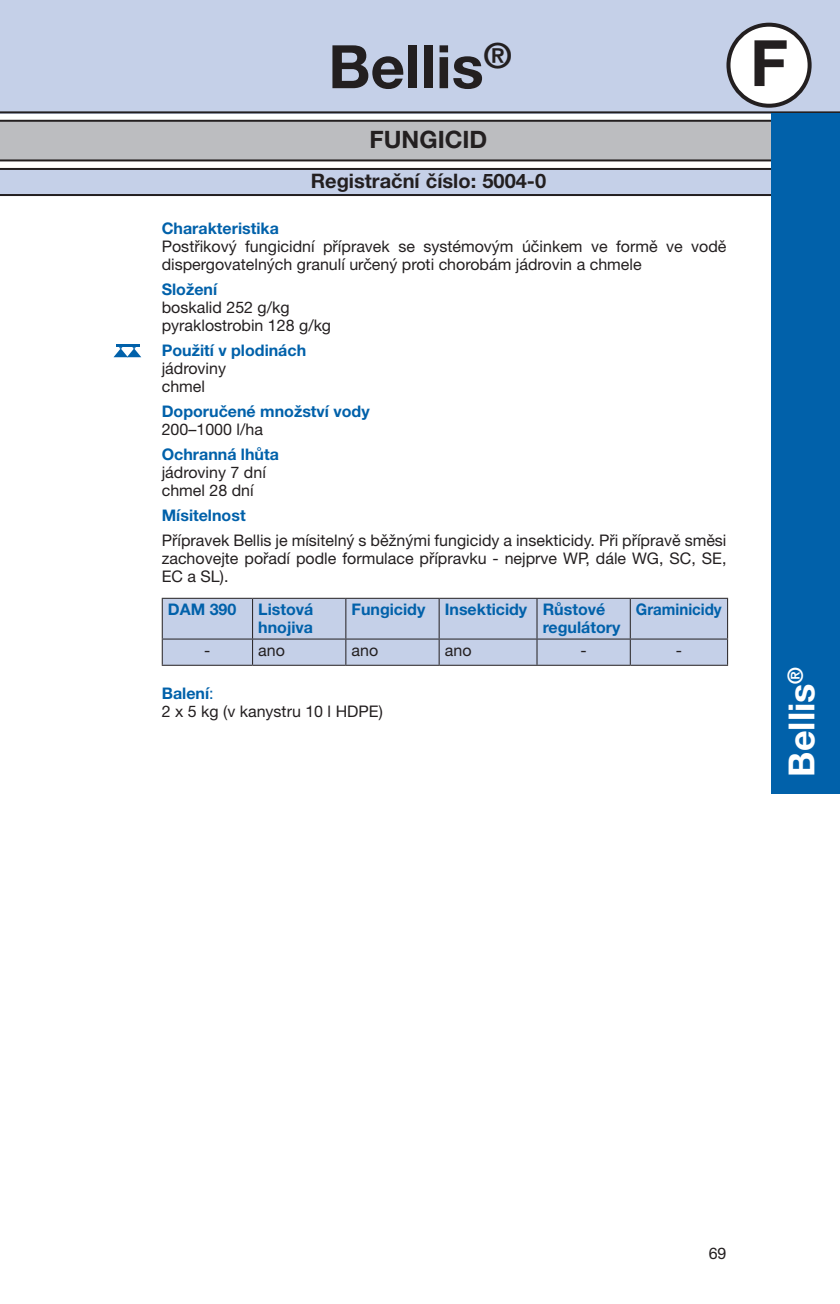
<style>
.page{position:relative;width:840px;height:1304px;background:#fff}
.page>*{position:absolute;margin:0;border:0;box-sizing:border-box;transform-origin:0 0}
.t1{font:700 64px "Helvetica Neue LT Pro";color:#231f20}
.t2{font:700 60px "Helvetica Neue LT Pro";color:#231f20}
.t3{font:700 36px "Helvetica Neue LT Pro";color:#fff}
.t4{font:700 24px "Helvetica Neue LT Pro";color:#231f20}
.t5{font:700 20px "Helvetica Neue LT Pro";color:#231f20}
.t6{font:16px/18px "Helvetica Neue LT Pro";color:#231f20}
.t7{font:700 16px/18px "Helvetica Neue LT Pro";color:#0161aa}
.t8{font:700 16px "Helvetica Neue LT Pro";color:#0161aa;scale:.94 1}
.s1{font-weight:700;color:#0161aa}
.s2{color:#0161aa}
</style>
<div class="page">
<div style="left:0;top:121px;width:839px;height:39px;background:#bcbdc0"></div>
<hr style="left:0;top:120px;width:839px;height:2px;background:#231f20">
<hr style="left:0;top:159px;width:839px;height:2px;background:#231f20">
<div style="left:0;top:169px;width:839px;height:26px;background:#c5d0e8"></div>
<hr style="left:0;top:194px;width:839px;height:2px;background:#231f20">
<hr style="left:0;top:168px;width:839px;height:2px;background:#231f20">
<div style="left:0;top:0;width:839px;height:113px;background:#c5d0e8"></div>
<hr style="left:0;top:111px;width:839px;height:2px;background:#231f20">
<div style="left:728px;top:25px;width:81px;height:81px;background:#fff;border-radius:50%"></div>
<div style="left:726px;top:23px;width:85px;height:85px;border:4px solid #231f20;border-radius:50%"></div>
<div style="left:771px;top:113px;width:68px;height:681px;background:#0161aa"></div>
<svg style="left:162px;top:598px;width:565px;height:67px;background:#bec8df"></svg>
<hr style="left:162px;top:665px;width:90px;height:1px;background:#231f20">
<hr style="left:252px;top:665px;width:93px;height:1px;background:#231f20">
<hr style="left:345px;top:665px;width:94px;height:1px;background:#231f20">
<hr style="left:439px;top:665px;width:97px;height:1px;background:#231f20">
<hr style="left:536px;top:665px;width:94px;height:1px;background:#231f20">
<hr style="left:630px;top:665px;width:97px;height:1px;background:#231f20">
<hr style="left:116px;top:344px;width:23px;height:3px;background:#0161aa">
<svg style="left:113px;top:347px;width:28px;height:10px"></svg>
<h2 class="t2" style="left:328px;top:29px;width:185px">Bellis<sup>®</sup></h2>
<h1 class="t1" style="left:749px;top:23px;width:39px">F</h1>
<h3 class="t4" style="left:369px;top:124px;width:30px">Fungicid</h3>
<p class="t5" style="left:310px;top:168px;width:237px">Registrační číslo: 5004-0</p>
<p class="t7" style="left:162px;top:218px;width:119px">Charakteristika</p>
<p class="t6" style="left:162px;top:237px;width:566px">Postřikový fungicidní přípravek se systémovým účinkem ve formě ve vodě dispergovatelných granulí určený proti chorobám jádrovin a chmele</p>
<p class="t7" style="left:162px;top:280px;width:57px">Složení</p>
<p class="t6" style="left:162px;top:298px;width:171px">boskalid 252 g/kg pyraklostrobin 128 g/kg</p>
<p class="t7" style="left:162px;top:341px;width:146px">Použití v plodinách</p>
<p class="t6" style="left:162px;top:359px;width:66px">jádroviny chmel</p>
<p class="t7" style="left:162px;top:402px;width:209px">Doporučené množství vody</p>
<p class="t6" style="left:162px;top:420px;width:103px">200–1000 l/ha</p>
<p class="t7" style="left:162px;top:445px;width:119px">Ochranná lhůta</p>
<p class="t6" style="left:162px;top:463px;width:106px">jádroviny 7 dní chmel 28 dní</p>
<p class="t7" style="left:162px;top:506px;width:85px">Mísitelnost</p>
<p class="t6" style="left:162px;top:531px;width:566px;text-align:justify">Přípravek Bellis je mísitelný s běžnými fungicidy a insekticidy. Při přípravě směsi zachovejte pořadí podle formulace přípravku - nejprve WP, dále WG, SC, SE, EC a SL).</p>
<p class="t7" style="left:168px;top:600px;width:70px">DAM 390</p>
<p class="t7" style="left:258px;top:600px;width:57px">Listová hnojiva</p>
<p class="t7" style="left:542px;top:600px;width:79px;text-indent:-191px">Fungicidy Insekticidy Růstové regulátory</p>
<p class="t8" style="left:635px;top:600px;width:93px">Graminicidy</p>
<p class="t6" style="left:204px;top:641px;width:8px">-</p>
<p class="t6" style="left:258px;top:641px;width:28px">ano</p>
<p class="t6" style="left:351px;top:641px;width:28px">ano</p>
<p class="t6" style="left:444px;top:641px;width:28px">ano</p>
<p class="t6" style="left:580px;top:641px;width:8px">-</p>
<p class="t6" style="left:675px;top:641px;width:8px">-</p>
<p class="t6" style="left:162px;top:684px;width:222px"><span class="s1">Balení</span><span class="s2">:<br></span>2 x 5 kg (v kanystru 10 l HDPE)</p>
<h3 class="t3" style="left:778px;top:777px;width:111px;rotate:-90deg">Bellis<sup>®</sup></h3>
<p class="t6" style="left:708px;top:1244px;width:19px">69</p>
</div>
